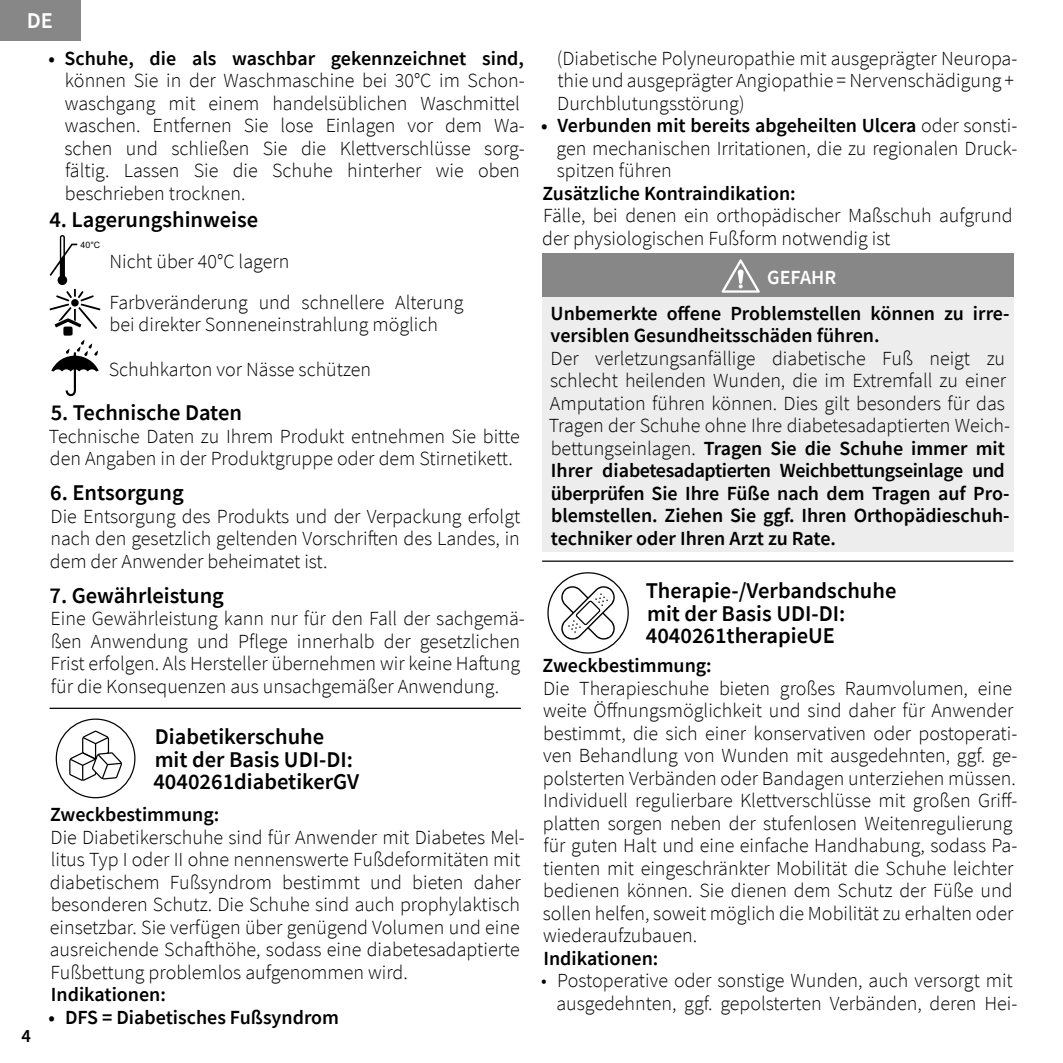
<style>
.page{position:relative;width:1063px;height:1063px;background:#fff}
.page>*{position:absolute;margin:0;border:0;box-sizing:border-box;transform-origin:0 0}
.t1{font:600 22.5px/22.5px "Source Sans Pro";color:#000}
.t2{font:600 22.5px "Source Sans Pro";color:#fff}
.t3{font:300 20px/22.5px "Source Sans Pro";color:#000}
.t4{font:600 20px/22.5px "Source Sans Pro";color:#000}
.t5{font:600 20px "Source Sans Pro";color:#fff}
.t6{font:600 18.5px "Source Sans Pro";color:#000}
.t7{font:8.75px "Arial";color:#000}
.s1{font-weight:600}
</style>
<div class="page">
<div style="left:0;top:0;width:81px;height:40px;background:#878787"></div>
<svg style="left:50px;top:235px;width:50px;height:161px"></svg>
<svg style="left:56px;top:719px;width:79px;height:79px"></svg>
<div style="left:542px;top:253px;width:471px;height:44px;background:#878787"></div>
<div style="left:542px;top:297px;width:471px;height:255px;background:#ededed"></div>
<svg style="left:722px;top:259px;width:38px;height:34px"></svg>
<svg style="left:547px;top:572px;width:82px;height:82px"></svg>
<hr style="left:50px;top:708px;width:471px;height:1px;background:#020203">
<hr style="left:542px;top:561px;width:471px;height:1px;background:#020203">
<p class="t2" style="left:27px;top:6px;width:28px">DE</p>
<p class="t4" style="left:49px;top:47px;width:477px">• Schuhe, die als waschbar gekennzeichnet sind,</p>
<p class="t3" style="left:64px;top:69px;width:462px">können Sie in der Waschmaschine bei 30°C im Schon&shy;waschgang mit einem handelsüblichen Waschmittel waschen. Entfernen Sie lose Einlagen vor dem Wa&shy;schen und schließen Sie die Klettverschlüsse sorg&shy;fältig. Lassen Sie die Schuhe hinterher wie oben beschrieben trocknen.</p>
<p class="t1" style="left:49px;top:208px;width:210px">4. Lagerungshinweise</p>
<p class="t7" style="left:81px;top:239px;width:21px">40°C</p>
<p class="t3" style="left:109px;top:240px;width:355px;line-height:41px">Nicht über 40°C lagern<br>Farbveränderung und schnellere Alterung</p>
<p class="t3" style="left:110px;top:313px;width:330px">bei direkter Sonneneinstrahlung möglich</p>
<p class="t3" style="left:109px;top:358px;width:264px">Schuhkarton vor Nässe schützen</p>
<p class="t1" style="left:51px;top:401px;width:193px">5. Technische Daten</p>
<p class="t3" style="left:49px;top:425px;width:472px">Technische Daten zu Ihrem Produkt entnehmen Sie bitte den Angaben in der Produktgruppe oder dem Stirnetikett.</p>
<p class="t1" style="left:50px;top:481px;width:135px">6. Entsorgung</p>
<p class="t3" style="left:50px;top:505px;width:472px;text-align:justify">Die Entsorgung des Produkts und der Verpackung erfolgt nach den gesetzlich geltenden Vorschriften des Landes, in dem der Anwender beheimatet ist.</p>
<p class="t1" style="left:50px;top:584px;width:176px">7. Gewährleistung</p>
<p class="t3" style="left:51px;top:607px;width:476px">Eine Gewährleistung kann nur für den Fall der sachgemä&shy;ßen Anwendung und Pflege innerhalb der gesetzlichen Frist erfolgen. Als Hersteller übernehmen wir keine Haftung für die Konsequenzen aus unsachgemäßer Anwendung.</p>
<p class="t6" style="left:21px;top:1023px;width:11px">4</p>
<p class="t1" style="left:153px;top:725px;width:207px">Diabetikerschuhe mit der Basis UDI-DI:<br>4040261diabetikerGV</p>
<p class="t4" style="left:50px;top:803px;width:171px">Zweckbestimmung:</p>
<p class="t3" style="left:50px;top:826px;width:477px">Die Diabetikerschuhe sind für Anwender mit Diabetes Mel&shy;litus Typ I oder II ohne nennenswerte Fußdeformitäten mit diabetischem Fußsyndrom bestimmt und bieten daher besonderen Schutz. Die Schuhe sind auch prophylaktisch einsetzbar. Sie verfügen über genügend Volumen und eine ausreichende Schafthöhe, sodass eine diabetesadaptierte Fußbettung problemlos aufgenommen wird.</p>
<p class="t4" style="left:51px;top:983px;width:117px">Indikationen:</p>
<p class="t4" style="left:49px;top:1006px;width:292px">• DFS = Diabetisches Fußsyndrom</p>
<p class="t3" style="left:557px;top:47px;width:462px">(Diabetische Polyneuropathie mit ausgeprägter Neuropa&shy;thie und ausgeprägter Angiopathie = Nervenschädigung +<br>Durchblutungsstörung)</p>
<p class="t3" style="left:556px;top:114px;width:462px;text-align:justify;text-indent:-15px"><span class="s1">• Verbunden mit bereits abgeheilten Ulcera</span> oder sonsti&shy;gen mechanischen Irritationen, die zu regionalen Druck&shy;spitzen führen</p>
<p class="t4" style="left:543px;top:182px;width:255px">Zusätzliche Kontraindikation:</p>
<p class="t3" style="left:542px;top:204px;width:472px">Fälle, bei denen ein orthopädischer Maßschuh aufgrund der physiologischen Fußform notwendig ist</p>
<p class="t5" style="left:767px;top:264px;width:71px">GEFAHR</p>
<p class="t4" style="left:551px;top:302px;width:461px">Unbemerkte offene Problemstellen können zu irre&shy;versiblen Gesundheitsschäden führen.</p>
<p class="t3" style="left:549px;top:347px;width:463px">Der verletzungsanfällige diabetische Fuß neigt zu schlecht heilenden Wunden, die im Extremfall zu einer Amputation führen können. Dies gilt besonders für das Tragen der Schuhe ohne Ihre diabetesadaptierten Weich&shy;bettungseinlagen. <span class="s1">Tragen Sie die Schuhe immer mit Ihrer diabetesadaptierten Weichbettungseinlage und überprüfen Sie Ihre Füße nach dem Tragen auf Pro&shy;blemstellen. Ziehen Sie ggf. Ihren Orthopädieschuh&shy;techniker oder Ihren Arzt zu Rate.</span></p>
<p class="t1" style="left:646px;top:579px;width:252px">Therapie-/Verbandschuhe mit der Basis UDI-DI:<br>4040261therapieUE</p>
<p class="t4" style="left:543px;top:654px;width:171px">Zweckbestimmung:</p>
<p class="t3" style="left:543px;top:677px;width:476px">Die Therapieschuhe bieten großes Raumvolumen, eine weite Öffnungsmöglichkeit und sind daher für Anwender bestimmt, die sich einer konservativen oder postoperati&shy;ven Behandlung von Wunden mit ausgedehnten, ggf. ge&shy;polsterten Verbänden oder Bandagen unterziehen müssen.<br>Individuell regulierbare Klettverschlüsse mit großen Griff&shy;platten sorgen neben der stufenlosen Weitenregulierung für guten Halt und eine einfache Handhabung, sodass Pa&shy;tienten mit eingeschränkter Mobilität die Schuhe leichter bedienen können. Sie dienen dem Schutz der Füße und sollen helfen, soweit möglich die Mobilität zu erhalten oder wiederaufzubauen.</p>
<p class="t4" style="left:543px;top:947px;width:117px">Indikationen:</p>
<p class="t3" style="left:541px;top:969px;width:478px;text-align:right">• Postoperative oder sonstige Wunden, auch versorgt mit ausgedehnten, ggf. gepolsterten Verbänden, deren Hei-</p>
</div>
